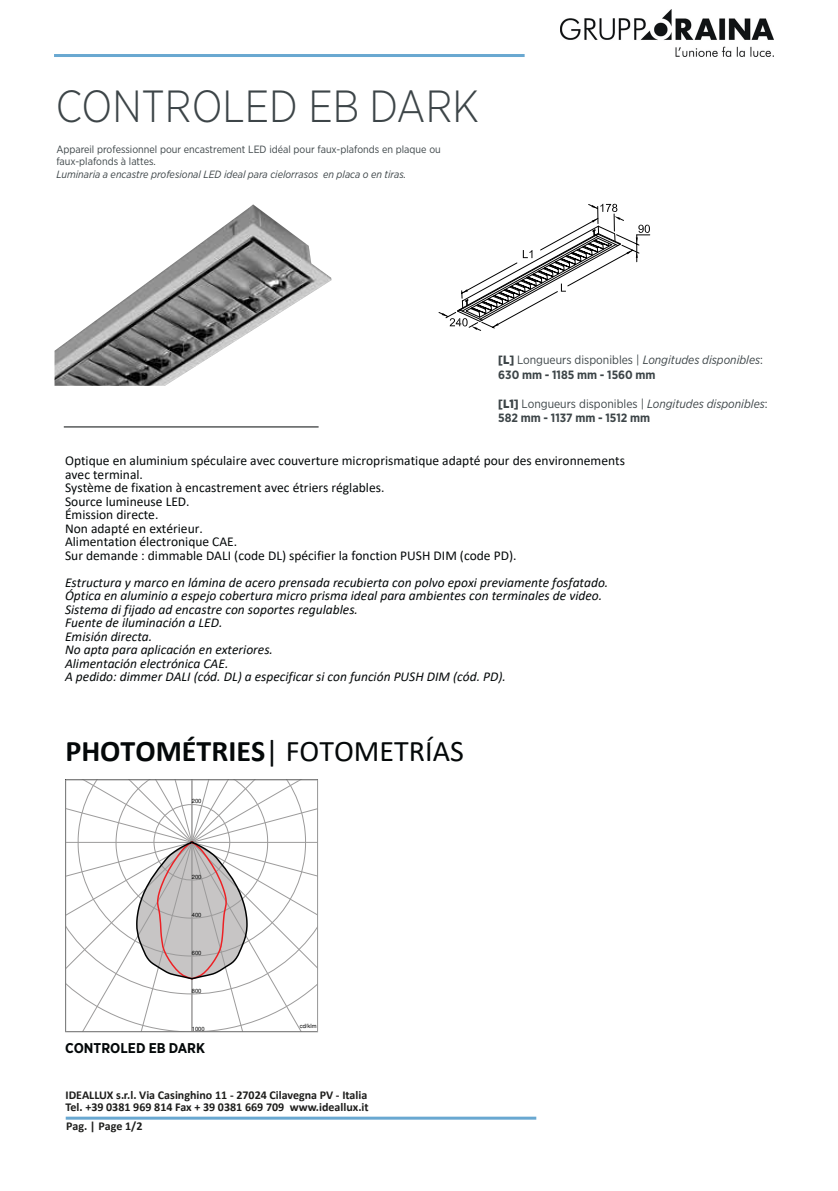
<style>
.page{position:relative;width:838px;height:1191px;background:#fff}
.page>*{position:absolute;margin:0;border:0;box-sizing:border-box;transform-origin:0 0}
.t1{font:300 45px "Gotham Narrow";color:#3d4548;scale:.96 1}
.t2{font:700 30px "Calibri";color:#040809}
.t3{font:700 14.1px "Gotham Narrow";color:#040809}
.t4{font:italic 13.5px/13.5px "Calibri";color:#040809}
.t5{font:13.5px/13.5px "Calibri";color:#040809}
.t6{font:12px/14.4px "Gotham Narrow";color:#3d4548}
.t7{font:700 12px/12px "Calibri";color:#1d1d1b}
.t8{font:10.5px/12.6px "Gotham Narrow";color:#3d4548}
.t9{font:italic 10.5px "Gotham Narrow";color:#3d4548}
.t10{font:5.85px "Helvetica";letter-spacing:-.015em;color:#010202}
.s1{font-weight:900}
.s2{font-style:italic}
.s3{font-weight:700}
.s4{font-weight:400}
</style>
<div class="page">
<img style="left:560px;top:9px;width:213px;height:48px">
<hr style="left:54px;top:54px;width:470px;height:3px;background:#69a8d1">
<hr style="left:64px;top:426px;width:254px;height:1px;background:#040809">
<hr style="left:66px;top:1116px;width:470px;height:3px;background:#69a8d1">
<img style="left:55px;top:204px;width:276px;height:182px">
<svg style="left:439px;top:204px;width:211px;height:126px"></svg>
<hr style="left:318px;top:780px;width:1px;height:251px;background:#010202">
<svg style="left:67px;top:781px;width:249px;height:249px"></svg>
<div style="left:65px;top:779px;width:253px;height:253px;border:1px solid #9c9c9c"></div>
<h1 class="t1" style="left:56px;top:79px;width:442px">CONTROLED EB DARK</h1>
<p class="t8" style="left:56px;top:142px;width:386px">Appareil professionnel pour encastrement LED idéal pour faux-plafonds en plaque ou faux-plafonds à lattes.</p>
<p class="t9" style="left:56px;top:168px;width:351px">Luminaria a encastre profesional LED ideal para cielorrasos en placa o en tiras.</p>
<p class="t6" style="left:498px;top:353px;width:266px"><span class="s1">[L]</span> Longueurs disponibles | <span class="s2">Longitudes disponibles</span>:<br><span class="s3">630 mm - 1185 mm - 1560 mm</span></p>
<p class="t6" style="left:498px;top:396px;width:271px"><span class="s1">[L1]</span> Longueurs disponibles | <span class="s2">Longitudes disponibles</span>:<br><span class="s3">582 mm - 1137 mm - 1512 mm</span></p>
<p class="t5" style="left:65px;top:453px;width:561px">Optique en aluminium spéculaire avec couverture microprismatique adapté pour des environnements avec terminal.<br>Système de fixation à encastrement avec étriers réglables.<br>Source lumineuse LED.<br>Émission directe.<br>Non adapté en extérieur.<br>Alimentation électronique CAE.<br>Sur demande : dimmable DALI (code DL) spécifier la fonction PUSH DIM (code PD).</p>
<p class="t4" style="left:65px;top:575px;width:545px">Estructura y marco en lámina de acero prensada recubierta con polvo epoxi previamente fosfatado.<br>Óptica en aluminio a espejo cobertura micro prisma ideal para ambientes con terminales de video.<br>Sistema di fijado ad encastre con soportes regulables.<br>Fuente de iluminación a LED.<br>Emisión directa.<br>No apta para aplicación en exteriores.<br>Alimentación electrónica CAE.<br>A pedido: dimmer DALI (cód. DL) a especificar si con función PUSH DIM (cód. PD).</p>
<h2 class="t2" style="left:65px;top:730px;width:400px">PHOTOMÉTRIES<span class="s4">| FOTOMETRÍAS</span></h2>
<p class="t10" style="left:192px;top:798px;width:11px">200</p>
<p class="t10" style="left:192px;top:874px;width:11px">200</p>
<p class="t10" style="left:192px;top:912px;width:11px">400</p>
<p class="t10" style="left:192px;top:950px;width:11px">600</p>
<p class="t10" style="left:192px;top:987px;width:11px">800</p>
<p class="t10" style="left:192px;top:1025px;width:14px">1000</p>
<p class="t3" style="left:65px;top:1042px;width:141px">CONTROLED EB DARK</p>
<p class="t10" style="left:300px;top:1023px;width:18px">cd/klm</p>
<p class="t7" style="left:66px;top:1089px;width:305px">IDEALLUX s.r.l. Via Casinghino 11 - 27024 Cilavegna PV - Italia<br>Tel. +39 0381 969 814 Fax + 39 0381 669 709 www.ideallux.it</p>
<p class="t7" style="left:66px;top:1119px;width:78px">Pag. | Page 1/2</p>
</div>
